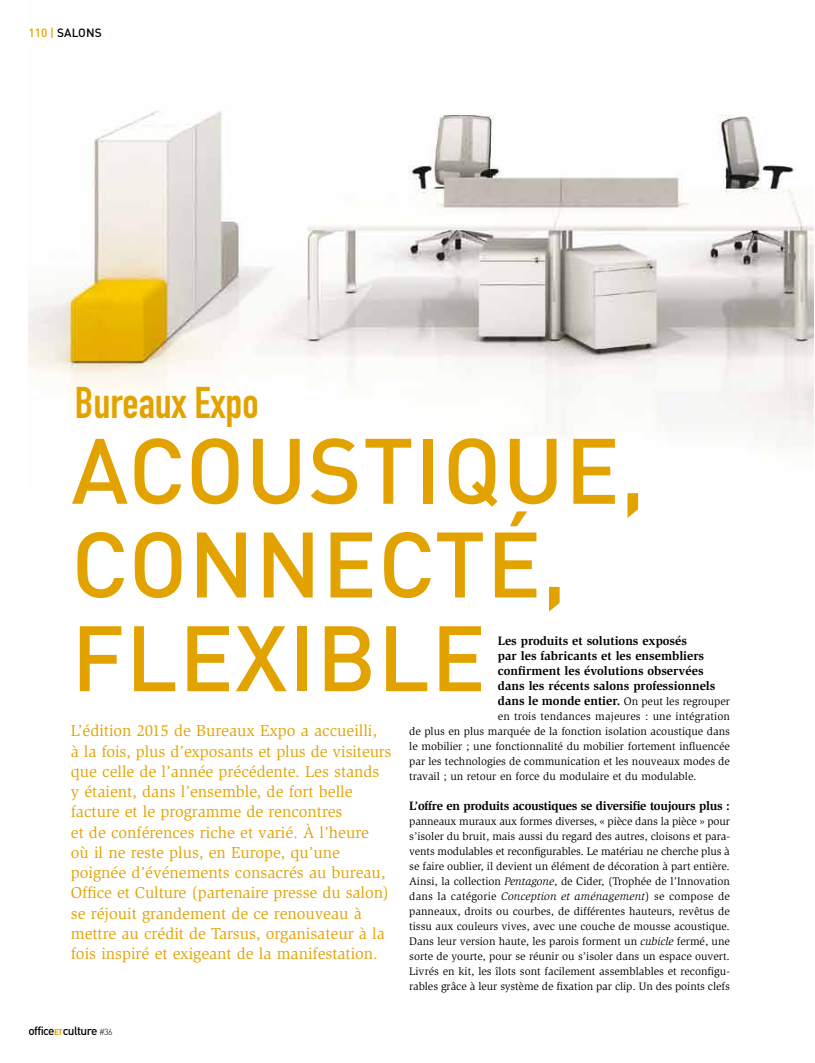
<style>
.page{position:relative;width:815px;height:1063px;background:#fff}
.page>*{position:absolute;margin:0;border:0;box-sizing:border-box;transform-origin:0 0}
.t1{font:500 91.25px/93.8px "DINOT";letter-spacing:.01em;color:#e2a200}
.t2{font:43.75px "DIN Engschrift";color:#e2a200}
.t3{font:16.25px/20.2px "Slimbach";color:#e2a200}
.t4{font:700 12.5px/15px "Slimbach";color:#000}
.t5{font:700 12.5px "Slimbach";letter-spacing:-.02em;color:#000}
.t6{font:500 11.88px "DINOT";letter-spacing:-.05em;color:#000}
.t7{font:500 11.88px "DINOT";letter-spacing:.01em;color:#000}
.t8{font:11.25px/15px "Slimbach";letter-spacing:-.005em;color:#000;text-align:justify}
.s1{color:#e2a200}
.s2{font-weight:400;font-size:11.25px}
.s3{font-style:italic}
.s4{font-weight:700;font-size:8.38px;color:#e2a200}
.s5{font-weight:300;font-size:8.75px}
</style>
<div class="page">
<img style="left:28px;top:110px;width:786px;height:339px">
<p class="t7" style="left:28px;top:25px;width:75px"><span class="s1">110 |</span> SALONS</p>
<h2 class="t2" style="left:75px;top:377px;width:185px">Bureaux Expo</h2>
<h1 class="t1" style="left:71px;top:422px;width:575px">ACOUSTIQUE,<br>CONNECTÉ,<br>FLEXIBLE</h1>
<p class="t4" style="left:498px;top:633px;width:234px">Les produits et solutions exposés<br>par les fabricants et les ensembliers confirment les évolutions observées dans les récents salons professionnels dans le monde entier. <span class="s2">On peut les regrouper</span></p>
<p class="t8" style="left:409px;top:709px;width:322px;text-indent:89px">en trois tendances majeures : une intégration de plus en plus marquée de la fonction isolation acoustique dans le mobilier ; une fonctionnalité du mobilier fortement influencée par les technologies de communication et les nouveaux modes de travail ; un retour en force du modulaire et du modulable.</p>
<p class="t5" style="left:409px;top:798px;width:322px">L’offre en produits acoustiques se diversifie toujours plus :</p>
<p class="t8" style="left:409px;top:814px;width:322px">panneaux muraux aux formes diverses, « pièce dans la pièce » pour s’isoler du bruit, mais aussi du regard des autres, cloisons et para&shy;vents modulables et reconfigurables. Le matériau ne cherche plus à se faire oublier, il devient un élément de décoration à part entière.<br>Ainsi, la collection <span class="s3">Pentagone</span>, de Cider, (Trophée de l’Innovation dans la catégorie <span class="s3">Conception et aménagement</span>) se compose de panneaux, droits ou courbes, de différentes hauteurs, revêtus de tissu aux couleurs vives, avec une couche de mousse acoustique.<br>Dans leur version haute, les parois forment un <span class="s3">cubicle</span> fermé, une sorte de yourte, pour se réunir ou s’isoler dans un espace ouvert.<br>Livrés en kit, les îlots sont facilement assemblables et reconfigu&shy;rables grâce à leur système de fixation par clip. Un des points clefs</p>
<p class="t3" style="left:71px;top:721px;width:322px">L’édition 2015 de Bureaux Expo a accueilli,<br>à la fois, plus d’exposants et plus de visiteurs que celle de l’année précédente. Les stands y étaient, dans l’ensemble, de fort belle facture et le programme de rencontres<br>et de conférences riche et varié. À l’heure<br>où il ne reste plus, en Europe, qu’une poignée d’événements consacrés au bureau, Office et Culture (partenaire presse du salon) se réjouit grandement de ce renouveau à mettre au crédit de Tarsus, organisateur à la fois inspiré et exigeant de la manifestation.</p>
<p class="t6" style="left:28px;top:1023px;width:86px">office<span class="s4">ET</span>culture <span class="s5">#36</span></p>
</div>
